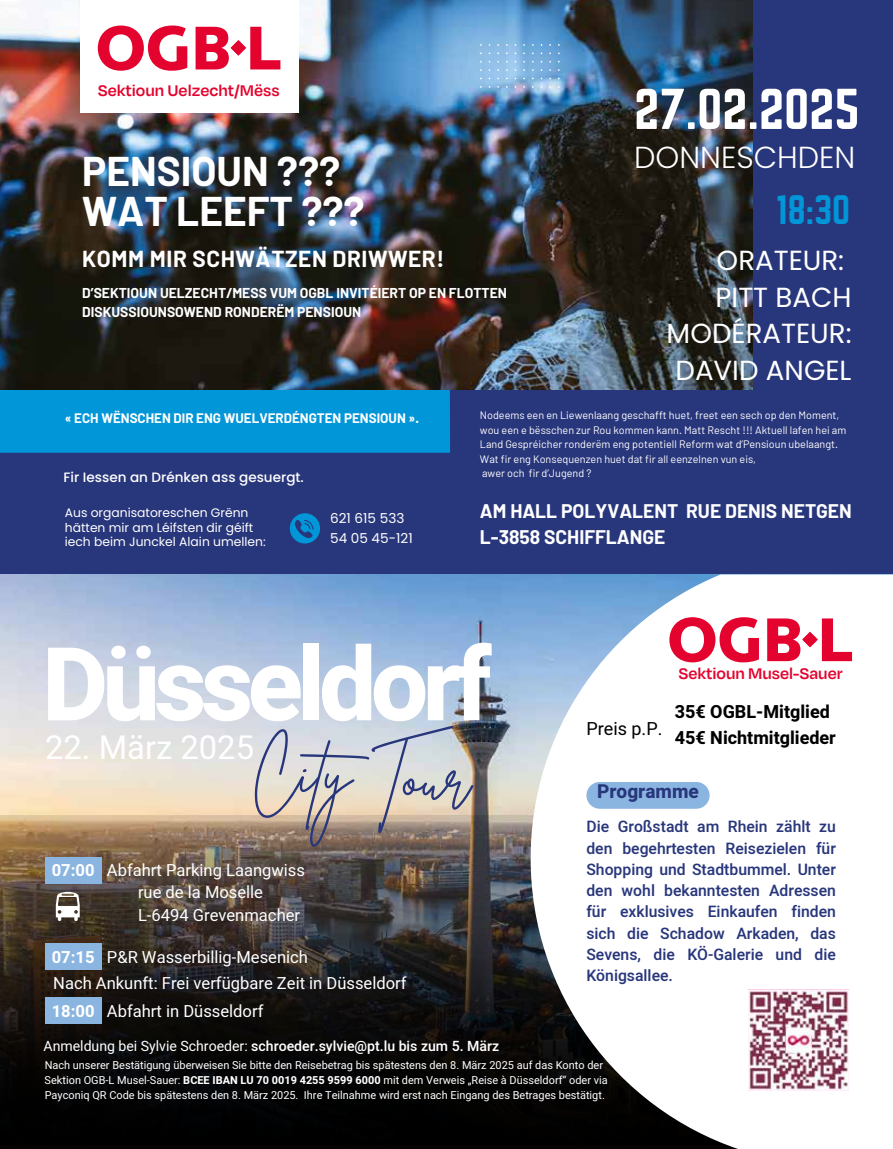
<style>
.page{position:relative;width:893px;height:1149px;background:#fff}
.page>*{position:absolute;margin:0;border:0;box-sizing:border-box;transform-origin:0 0}
.t1{font:800 102px "Heebo";letter-spacing:-.055em;color:#fff}
.t2{font:61.8px "Brittany Signature";color:#28367b}
.t3{font:50.25px "Norwester";color:#fff}
.t4{font:700 40.5px/40.2px "Barlow";color:#fff}
.t5{font:36px "Norwester";color:#0096d8}
.t6{font:32.7px "Heebo";color:#fff}
.t7{font:300 30.45px "Poppins";color:#fff}
.t8{font:27.6px/36.8px "Poppins";color:#fff;text-align:right}
.t9{font:700 22.65px "Barlow";letter-spacing:.025em;color:#fff}
.t10{font:700 19.2px/25.7px "Barlow";color:#fff}
.t11{font:800 19.05px "Heebo";color:#28367b}
.t12{font:700 18px/25.7px "Heebo";color:#000}
.t13{font:18px "Heebo";color:#000}
.t14{font:600 17.7px "Degular";color:#e4032e}
.t15{font:16.5px/22.5px "Heebo";color:#fff}
.t16{font:500 15.75px/21.3px "Heebo";color:#28367b;text-align:justify}
.t17{font:500 14.1px "Heebo";color:#fff}
.t18{font:700 13.95px/18.6px "Barlow";color:#fff}
.t19{font:13.65px "Poppins";color:#fff}
.t20{font:500 13.5px "Poppins";color:#fff}
.t21{font:700 13.35px "Barlow";color:#fff}
.t22{font:12.3px/14.4px "Poppins";color:#fff}
.t23{font:10.95px/15px "Heebo";color:#fff}
.t24{font:10.8px/14.4px "Barlow";color:#fff}
.s1{font-weight:700}
.s2{font-weight:400}
</style>
<div class="page">
<div style="left:0;top:265px;width:609px;height:193px;background:#0096d8"></div>
<div style="left:448px;top:0;width:445px;height:574px;background:#28367b"></div>
<div style="left:0;top:452px;width:677px;height:122px;background:#28367b"></div>
<svg style="left:290px;top:513px;width:30px;height:30px"></svg>
<img style="left:0;top:0;width:753px;height:389px">
<svg style="left:480px;top:45px;width:80px;height:43px"></svg>
<div style="left:81px;top:0;width:218px;height:112px;background:#fff"></div>
<svg style="left:98px;top:26px;width:89px;height:45px"></svg>
<svg style="left:196px;top:27px;width:84px;height:42px"></svg>
<img style="left:0;top:574px;width:531px;height:241px">
<img style="left:0;top:815px;width:531px;height:333px">
<svg style="left:531px;top:574px;width:362px;height:574px"></svg>
<svg style="left:586px;top:781px;width:124px;height:27px"></svg>
<img style="left:748px;top:988px;width:101px;height:101px">
<svg style="left:56px;top:891px;width:24px;height:30px"></svg>
<div style="left:45px;top:856px;width:57px;height:27px;background:#8ab5e1"></div>
<div style="left:45px;top:942px;width:57px;height:27px;background:#8ab5e1"></div>
<div style="left:45px;top:997px;width:57px;height:26px;background:#8ab5e1"></div>
<svg style="left:669px;top:617px;width:90px;height:45px"></svg>
<svg style="left:767px;top:618px;width:85px;height:43px"></svg>
<h3 class="t14" style="left:98px;top:80px;width:183px">Sektioun Uelzecht/Mëss</h3>
<h3 class="t4" style="left:82px;top:150px;width:284px">PENSIOUN ???<br>WAT LEEFT ???</h3>
<h3 class="t9" style="left:82px;top:245px;width:363px">KOMM MIR SCHWÄTZEN DRIWWER!</h3>
<p class="t18" style="left:82px;top:284px;width:426px">D’SEKTIOUN UELZECHT/MESS VUM OGBL INVITÉIERT OP EN FLOTTEN<br>DISKUSSIOUNSOWEND RONDERËM PENSIOUN</p>
<h3 class="t3" style="left:634px;top:85px;width:227px">27.02.2025</h3>
<h3 class="t7" style="left:634px;top:139px;width:223px">DONNESCHDEN</h3>
<h3 class="t5" style="left:776px;top:193px;width:76px">18:30</h3>
<h3 class="t8" style="left:667px;top:242px;width:186px">ORATEUR:<br>PITT BACH<br>MODÉRATEUR:<br>DAVID ANGEL</h3>
<p class="t21" style="left:65px;top:410px;width:356px">« ECH WËNSCHEN DIR ENG WUELVERDÉNGTEN PENSIOUN ».</p>
<p class="t24" style="left:480px;top:408px;width:368px">Nodeems een en Liewenlaang geschafft huet, freet een sech op den Moment, wou een e bësschen zur Rou kommen kann. Matt Rescht !!! Aktuell lafen hei am Land Gespréicher ronderëm eng potentiell Reform wat d’Pensioun ubelaangt.<br>Wat fir eng Konsequenzen huet dat fir all eenzelnen vun eis,<br>awer och fir d’Jugend ?</p>
<p class="t20" style="left:64px;top:469px;width:242px">Fir Iessen an Drénken ass gesuergt.</p>
<p class="t22" style="left:65px;top:506px;width:202px">Aus organisatoreschen Grënn hätten mir am Léifsten dir géift iech beim Junckel Alain umellen:</p>
<p class="t19" style="left:330px;top:510px;width:76px">621 615 533</p>
<p class="t19" style="left:330px;top:529px;width:84px">54 05 45-121</p>
<h3 class="t10" style="left:480px;top:498px;width:373px">AM HALL POLYVALENT RUE DENIS NETGEN<br>L-3858 SCHIFFLANGE</h3>
<h1 class="t1" style="left:42px;top:613px;width:451px">Düsseldorf</h1>
<h3 class="t6" style="left:45px;top:724px;width:210px">22. März 2025</h3>
<h2 class="t2" style="left:255px;top:730px;width:219px;rotate:3deg">City Tour</h2>
<h3 class="t15" style="left:138px;top:858px;width:169px;text-indent:-86px"><span class="s1">07:00</span> Abfahrt Parking Laangwiss rue de la Moselle<br>L-6494 Grevenmacher</h3>
<h3 class="t15" style="left:52px;top:945px;width:258px"><span class="s1">07:15</span> P&amp;R Wasserbillig-Mesenich</h3>
<h3 class="t15" style="left:52px;top:999px;width:213px"><span class="s1">18:00</span> Abfahrt in Düsseldorf</h3>
<h3 class="t15" style="left:53px;top:971px;width:355px">Nach Ankunft: Frei verfügbare Zeit in Düsseldorf</h3>
<p class="t17" style="left:43px;top:1036px;width:457px"><span class="s2">Anmeldung bei Sylvie Schroeder:</span> schroeder.sylvie@pt.lu bis zum 5. März</p>
<h3 class="t13" style="left:586px;top:715px;width:77px">Preis p.P.</h3>
<h3 class="t14" style="left:678px;top:661px;width:166px">Sektioun Musel-Sauer</h3>
<h3 class="t12" style="left:675px;top:699px;width:163px">35€ OGBL-Mitglied<br>45€ Nichtmitglieder</h3>
<h3 class="t11" style="left:597px;top:778px;width:103px">Programme</h3>
<p class="t16" style="left:586px;top:816px;width:251px">Die Großstadt am Rhein zählt zu den begehrtesten Reisezielen für Shopping und Stadtbummel. Unter den wohl bekanntesten Adressen für exklusives Einkaufen finden sich die Schadow Arkaden, das Sevens, die KÖ-Galerie und die Königsallee.</p>
<p class="t23" style="left:45px;top:1057px;width:565px">Nach unserer Bestätigung überweisen Sie bitte den Reisebetrag bis spätestens den 8. März 2025 auf das Konto der<br>Sektion OGB-L Musel-Sauer: <span class="s1">BCEE IBAN LU 70 0019 4255 9599 6000</span> mit dem Verweis „Reise à Düsseldorf“ oder via<br>Payconiq QR Code bis spätestens den 8. März 2025. Ihre Teilnahme wird erst nach Eingang des Betrages bestätigt.</p>
</div>
